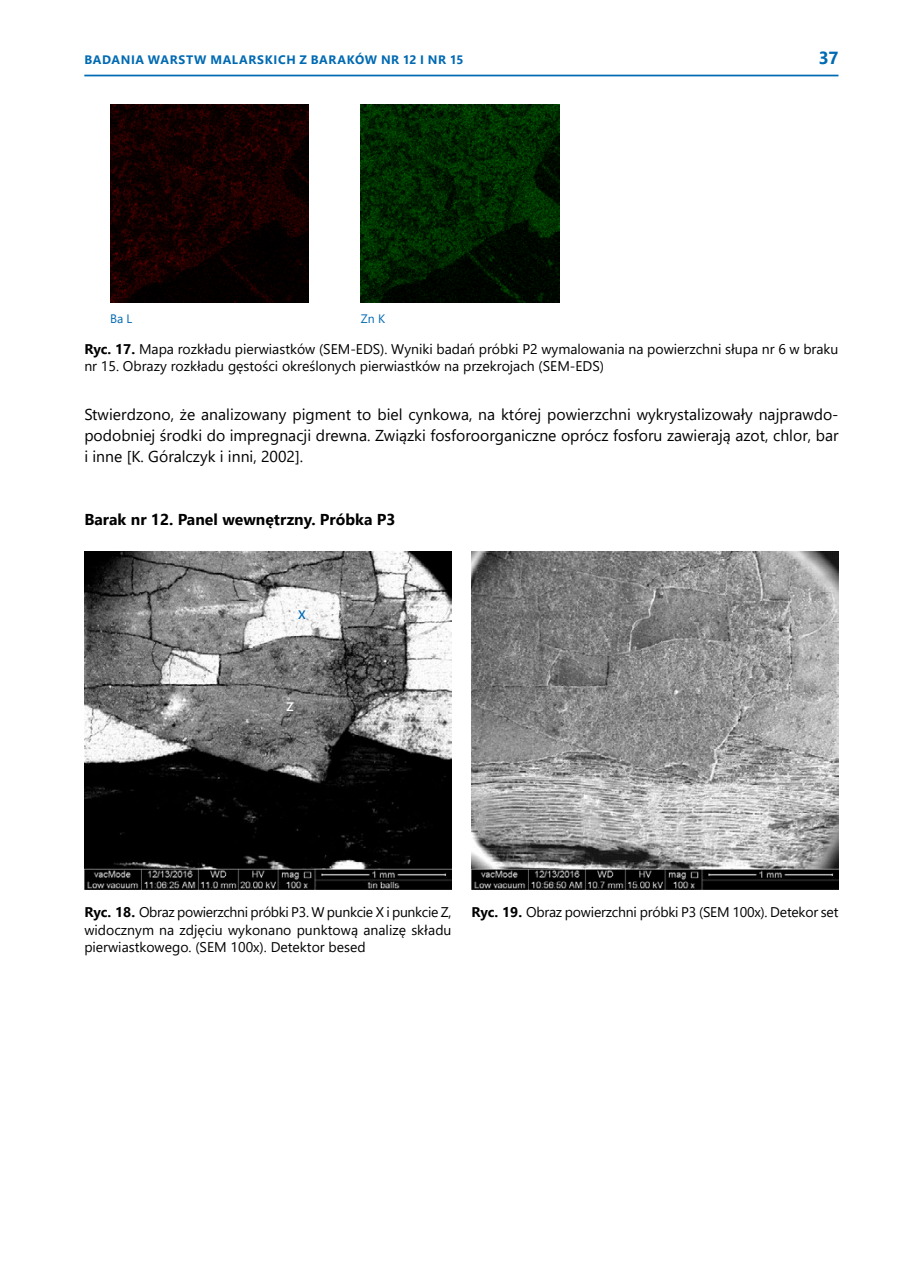
<style>
.page{position:relative;width:903px;height:1275px;background:#fff}
.page>*{position:absolute;margin:0;border:0;box-sizing:border-box;transform-origin:0 0}
.t1{font:700 17.5px "Segoe UI";color:#006ab3}
.t2{font:15.75px/21px "Segoe UI";color:#000;text-align:justify}
.t3{font:700 15.75px "Segoe UI";color:#000}
.t4{font:14px/17.5px "Segoe UI";color:#000}
.t5{font:700 12.25px "Segoe UI";letter-spacing:.06em;color:#006ab3}
.t6{font:12.25px "Segoe UI";color:#006ab3}
.t7{font:600 12.25px "Segoe UI";color:#006ab3}
.t8{font:600 12.25px "Segoe UI";color:#fff}
.s1{font-weight:700}
</style>
<div class="page">
<hr style="left:84px;top:75px;width:754px;height:1px;background:#006ab3">
<img style="left:110px;top:104px;width:198px;height:199px">
<img style="left:361px;top:104px;width:198px;height:199px">
<img style="left:84px;top:552px;width:367px;height:338px">
<img style="left:471px;top:552px;width:367px;height:338px">
<p class="t5" style="left:85px;top:49px;width:148px">BADAN IA WARSTW MALA</p>
<p class="t5" style="left:248px;top:49px;width:217px">RSKICH Z BARAKÓW NR 12 I N R 15</p>
<p class="t1" style="left:819px;top:42px;width:21px">37</p>
<p class="t6" style="left:110px;top:307px;width:24px">Ba L</p>
<p class="t6" style="left:361px;top:307px;width:26px">Zn K</p>
<p class="t4" style="left:84px;top:339px;width:756px"><span class="s1">RYC. 17.</span> Mapa rozkładu pierwiastków (SEM-EDS). Wyniki badań próbki P2 wymalowania na powierzchni słupa nr 6 w braku nr 15. Obrazy rozkładu gęstości określonych pierwiastków na przekrojach (SEM-EDS)</p>
<p class="t2" style="left:84px;top:403px;width:756px">Stwierdzono, że analizowany pigment to biel cynkowa, na której powierzchni wykrystalizowały najprawdo&shy;podobniej środki do impregnacji drewna. Związki fosforoorganiczne oprócz fosforu zawierają azot, chlor, bar i inne [K. Góralczyk i inni, 2002].</p>
<p class="t3" style="left:84px;top:505px;width:313px">BARAK NR 12. PANEL WEWNĘTRZNY. PRÓBKA P3</p>
<p class="t7" style="left:298px;top:603px;width:9px">X</p>
<p class="t8" style="left:287px;top:695px;width:9px">Z</p>
<p class="t4" style="left:84px;top:902px;width:369px;text-align:justify"><span class="s1">RYC. 18.</span> Obraz powierzchni próbki P3. W punkcie X i punkcie Z, widocznym na zdjęciu wykonano punktową analizę składu pierwiastkowego. (SEM 100x). Detektor besed</p>
<p class="t4" style="left:471px;top:902px;width:369px"><span class="s1">RYC. 19.</span> Obraz powierzchni próbki P3 (SEM 100x). Detekor set</p>
</div>
